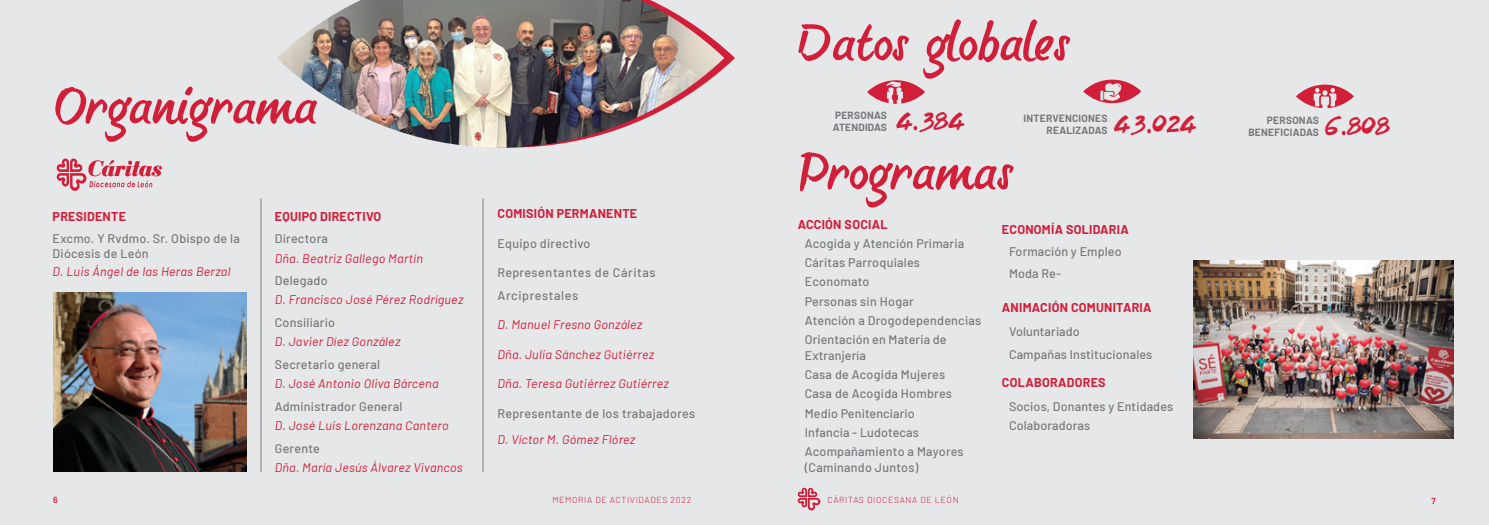
<style>
.page{position:relative;width:1489px;height:525px;background:#fff}
.page>*{position:absolute;margin:0;border:0;box-sizing:border-box;transform-origin:0 0}
.t1{font:61.25px "Hello Font ID Qing Hua Xing Kai";letter-spacing:-.01em;color:#d11e39}
.t2{font:32.5px "Hello Font ID Qing Hua Xing Kai";letter-spacing:-.01em;color:#d11e39}
.t3{font:500 12.5px/19.2px "Barlow";letter-spacing:.02em;color:#76787b}
.t4{font:italic 12.5px "Barlow";letter-spacing:.02em;color:#d11e39}
.t5{font:700 12.5px "Barlow";letter-spacing:.02em;color:#d11e39}
.t6{font:500 12.5px/22.4px "Barlow";letter-spacing:.05em;color:#76787b}
.t7{font:700 10.25px/11.9px "Barlow";letter-spacing:.025em;color:#76787b;text-align:right}
.t8{font:300 8.75px "Barlow";letter-spacing:.075em;color:#d11e39}
.t9{font:600 8.75px "Barlow";color:#d11e39}
</style>
<div class="page">
<div style="left:0;top:0;width:1488px;height:524px;background:#e6e7e9"></div>
<svg style="left:797px;top:487px;width:23px;height:23px"></svg>
<img style="left:277px;top:0;width:447px;height:147px">
<img style="left:53px;top:292px;width:194px;height:179px">
<hr style="left:483px;top:198px;width:1px;height:273px;background:#76787b">
<hr style="left:261px;top:198px;width:1px;height:273px;background:#76787b">
<svg style="left:56px;top:158px;width:106px;height:33px"></svg>
<svg style="left:867px;top:80px;width:58px;height:24px"></svg>
<svg style="left:1083px;top:80px;width:58px;height:23px"></svg>
<svg style="left:1295px;top:85px;width:58px;height:23px"></svg>
<svg style="left:1100px;top:83px;width:21px;height:18px"></svg>
<svg style="left:1313px;top:88px;width:23px;height:20px"></svg>
<svg style="left:886px;top:81px;width:17px;height:23px"></svg>
<img style="left:1193px;top:260px;width:259px;height:178px">
<h1 class="t1" style="left:53px;top:70px;width:267px">Organigrama</h1>
<p class="t5" style="left:53px;top:207px;width:75px">PRESIDENTE</p>
<p class="t3" style="left:53px;top:230px;width:189px;line-height:15px">Excmo. Y Rvdmo. Sr. Obispo de la<br>Diócesis de León</p>
<p class="t4" style="left:53px;top:263px;width:179px">D. Luis Ángel de las Heras Berzal</p>
<p class="t5" style="left:275px;top:207px;width:108px">EQUIPO DIRECTIVO</p>
<p class="t3" style="left:275px;top:228px;width:55px">Directora</p>
<p class="t4" style="left:275px;top:249px;width:150px">Dña. Beatriz Gallego Martín</p>
<p class="t3" style="left:275px;top:270px;width:54px">Delegado</p>
<p class="t4" style="left:275px;top:291px;width:190px">D. Francisco José Pérez Rodríguez</p>
<p class="t3" style="left:275px;top:312px;width:62px">Consiliario</p>
<p class="t4" style="left:275px;top:332px;width:127px">D. Javier Díez González</p>
<p class="t3" style="left:275px;top:353px;width:107px">Secretario general</p>
<p class="t4" style="left:275px;top:374px;width:165px">D. José Antonio Oliva Bárcena</p>
<p class="t3" style="left:275px;top:395px;width:129px">Administrador General</p>
<p class="t4" style="left:275px;top:416px;width:175px">D. José Luis Lorenzana Cantero</p>
<p class="t3" style="left:275px;top:437px;width:47px">Gerente</p>
<p class="t4" style="left:275px;top:458px;width:189px">Dña. María Jesús Álvarez Vivancos</p>
<p class="t5" style="left:497px;top:204px;width:141px">COMISIÓN PERMANENTE</p>
<p class="t3" style="left:497px;top:232px;width:94px">Equipo directivo</p>
<p class="t6" style="left:497px;top:260px;width:160px">Representantes de Cáritas<br>Arciprestales</p>
<p class="t4" style="left:497px;top:315px;width:146px">D. Manuel Fresno González</p>
<p class="t4" style="left:497px;top:345px;width:158px">Dña. Julia Sánchez Gutiérrez</p>
<p class="t4" style="left:497px;top:374px;width:173px">Dña. Teresa Gutiérrez Gutiérrez</p>
<p class="t3" style="left:497px;top:402px;width:199px">Representante de los trabajadores</p>
<p class="t4" style="left:497px;top:429px;width:139px">D. Víctor M. Gómez Flórez</p>
<h1 class="t1" style="left:797px;top:7px;width:273px">Datos globales</h1>
<p class="t7" style="left:832px;top:109px;width:56px;text-align:left">PERSONAS<br>ATENDIDAS</p>
<h2 class="t2" style="left:896px;top:102px;width:70px">4.384</h2>
<h2 class="t2" style="left:1113px;top:105px;width:85px">43.024</h2>
<h2 class="t2" style="left:1324px;top:106px;width:67px">6.808</h2>
<p class="t7" style="left:1023px;top:112px;width:85px">INTERVENCIONES<br>REALIZADAS</p>
<p class="t7" style="left:1248px;top:114px;width:72px">PERSONAS<br>BENEFICIADAS</p>
<h1 class="t1" style="left:797px;top:136px;width:216px">Programas</h1>
<p class="t5" style="left:797px;top:215px;width:91px">ACCIÓN SOCIAL</p>
<p class="t3" style="left:804px;top:232px;width:178px">Acogida y Atención Primaria<br>Cáritas Parroquiales<br>Economato<br>Personas sin Hogar<br>Atención a Drogodependencias<br>Orientación en Materia de</p>
<p class="t3" style="left:804px;top:344px;width:160px">Extranjería<br>Casa de Acogida Mujeres<br>Casa de Acogida Hombres<br>Medio Penitenciario<br>Infancia - Ludotecas<br>Acompañamiento a Mayores</p>
<p class="t3" style="left:804px;top:456px;width:115px">(Caminando Juntos)</p>
<p class="t5" style="left:1001px;top:220px;width:128px">ECONOMÍA SOLIDARIA</p>
<p class="t3" style="left:1008px;top:240px;width:114px;line-height:22px">Formación y Empleo<br>Moda Re-</p>
<p class="t5" style="left:1001px;top:298px;width:151px">ANIMACIÓN COMUNITARIA</p>
<p class="t3" style="left:1008px;top:318px;width:145px;line-height:23.2px">Voluntariado<br>Campañas Institucionales</p>
<p class="t5" style="left:1001px;top:373px;width:105px">COLABORADORES</p>
<p class="t3" style="left:1008px;top:395px;width:166px;line-height:19.8px">Socios, Donantes y Entidades<br>Colaboradoras</p>
<p class="t9" style="left:53px;top:493px;width:6px">6</p>
<p class="t8" style="left:552px;top:493px;width:140px">MEMORIA DE ACTIVIDADES 2022</p>
<p class="t8" style="left:827px;top:493px;width:133px">CÁRITAS DIOCESANA DE LEÓN</p>
<p class="t9" style="left:1431px;top:494px;width:6px">7</p>
</div>
